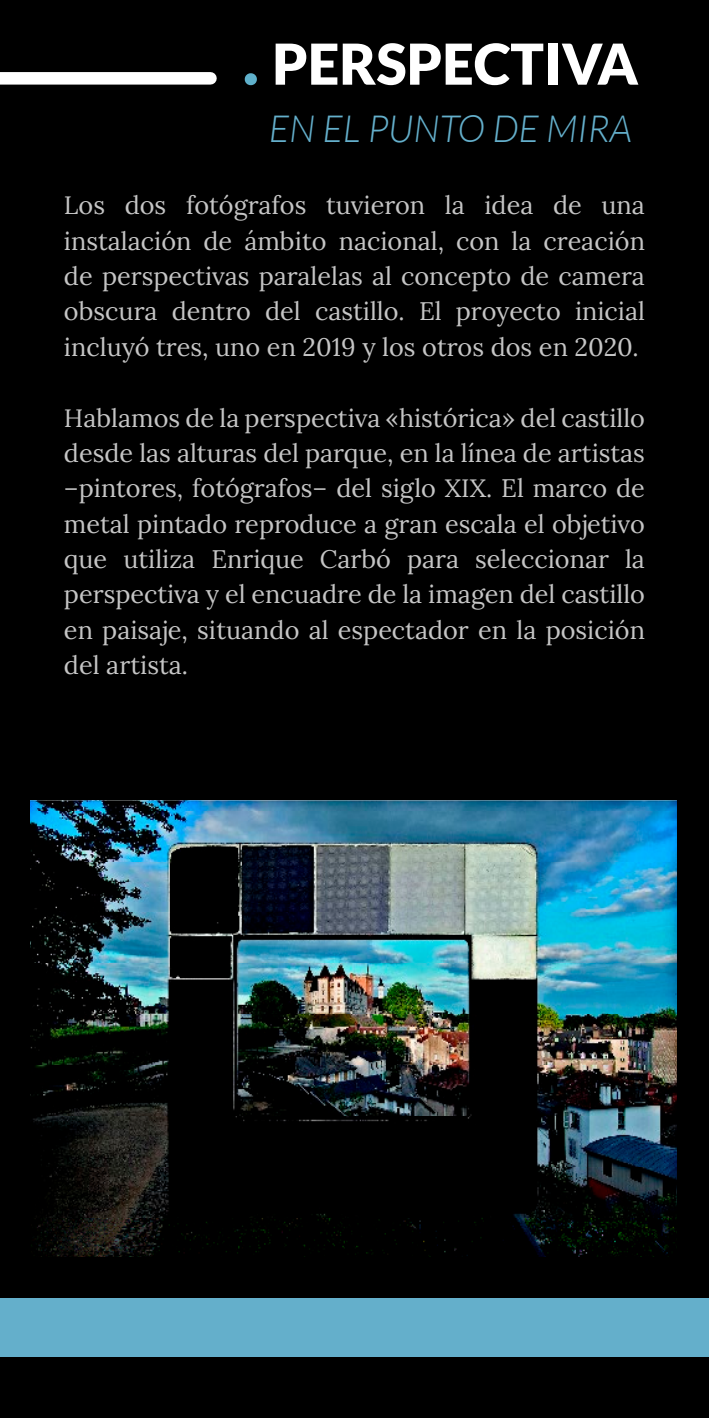
<style>
.page{position:relative;width:709px;height:1418px;background:#fff}
.page>*{position:absolute;margin:0;border:0;box-sizing:border-box;transform-origin:0 0}
.t1{font:900 56.25px "Lato";color:#fff}
.t2{font:italic 300 37.5px "Lato";color:#64afcb}
.t3{font:25.25px/35.2px "Lora";color:#c5c5c5;text-align:justify}
.s1{font-size:69.75px;color:#5fb0cb}
</style>
<div class="page">
<div style="left:0;top:0;width:709px;height:1417px;background:#000"></div>
<div style="left:0;top:72px;width:210px;height:13px;background:#fff"></div>
<img style="left:31px;top:800px;width:645px;height:456px">
<div style="left:0;top:1297px;width:709px;height:59px;background:#64afcb"></div>
<p class="t1" style="left:243px;top:31px;width:397px"><span class="s1">.</span> PERSPECTIVA</p>
<p class="t2" style="left:269px;top:108px;width:364px">EN EL PUNTO DE MIRA</p>
<p class="t3" style="left:64px;top:186px;width:582px">Los dos fotógrafos tuvieron la idea de una instalación de ámbito nacional, con la creación de perspectivas paralelas al concepto de camera obscura dentro del castillo. El proyecto inicial incluyó tres, uno en 2019 y los otros dos en 2020.</p>
<p class="t3" style="left:64px;top:398px;width:582px">Hablamos de la perspectiva «histórica» del castillo desde las alturas del parque, en la línea de artistas –pintores, fotógrafos– del siglo XIX. El marco de metal pintado reproduce a gran escala el objetivo que utiliza Enrique Carbó para seleccionar la perspectiva y el encuadre de la imagen del castillo en paisaje, situando al espectador en la posición del artista.</p>
</div>
